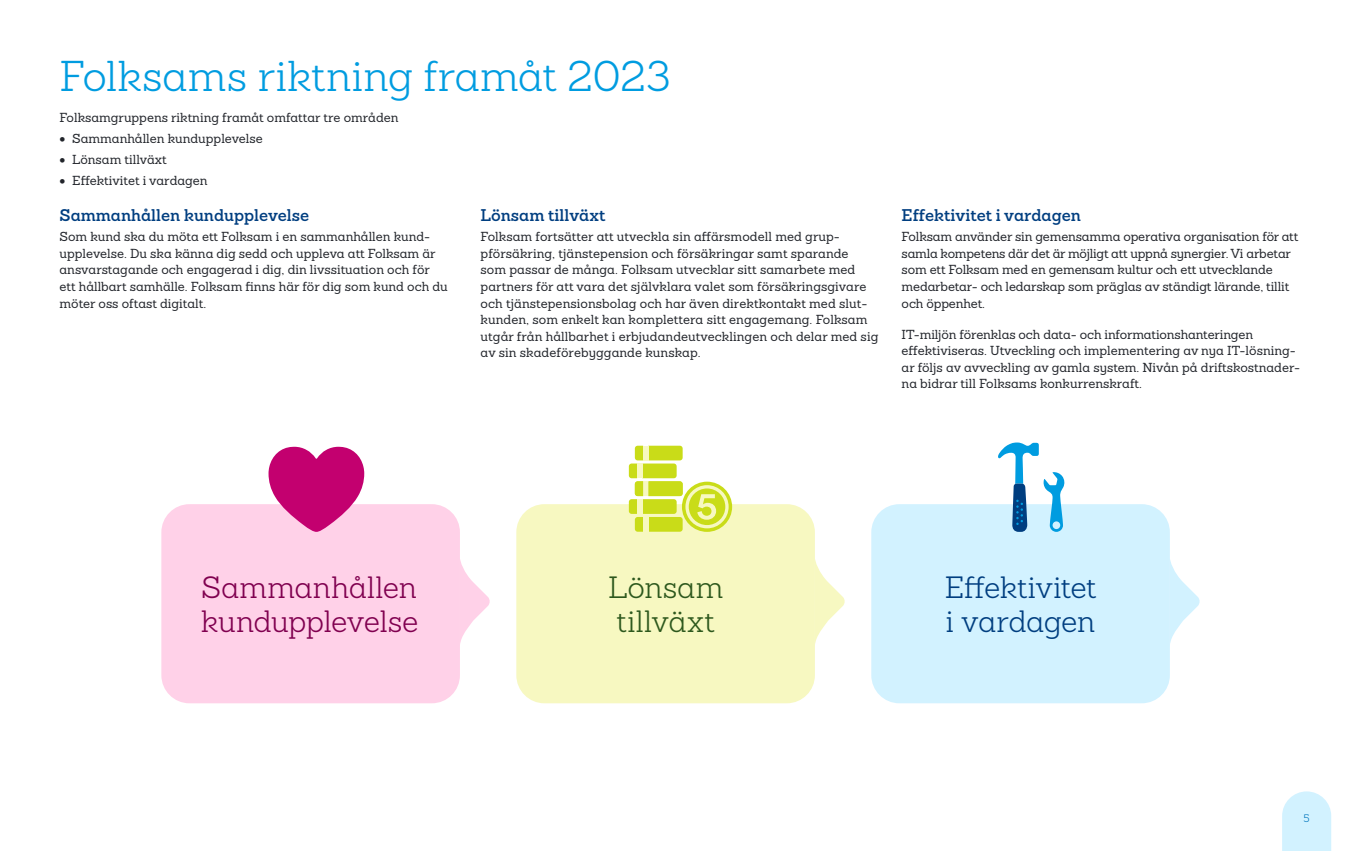
<style>
.page{position:relative;width:1361px;height:851px;background:#fff}
.page>*{position:absolute;margin:0;border:0;box-sizing:border-box;transform-origin:0 0}
.Rubrik_2_Blå_28_32{font:300 42px "Sanchez Folksam";color:#009ce0}
.Rubrik_3_Blå_20_23{font:300 30px/34.5px "Sanchez Folksam";letter-spacing:-.015em;color:#003e80}
.Rubrik_3_Blå_20_23-2{font:300 30px/34.5px "Sanchez Folksam";letter-spacing:.01em;color:#2d581d}
.Rubrik_3_Blå_20_23-3{font:300 30px "Sanchez Folksam";letter-spacing:-.01em;color:#80004f}
.Rubrik_3_Blå_20_23-4{font:300 30px "Sanchez Folksam";letter-spacing:.01em;color:#80004f}
.H5_Rubrik_11_14{font:600 16.5px "Sanchez Folksam";color:#003e80}
.B1_Brödtext_8_5_11{font:600 16.5px "Sanchez Folksam";color:#003e80}
.Brödtext_1_8_5_11{font:500 12.75px/16.5px "Sanchez Folksam";color:#22252b}
.Brödtext_2_8_5_11{font:500 12.75px/16.5px "Sanchez Folksam";color:#22252b}
.t1{font:300 10.5px "Sanchez Folksam";color:#0075bc}
</style>
<div class="page">
<svg style="left:1282px;top:791px;width:49px;height:59px;background:#d6f3ff"></svg>
<svg style="left:815px;top:560px;width:30px;height:84px"></svg>
<div style="left:516px;top:504px;width:299px;height:199px;background:#f7f8c1;border-radius:28px"></div>
<svg style="left:682px;top:481px;width:50px;height:50px"></svg>
<svg style="left:629px;top:445px;width:99px;height:86px"></svg>
<svg style="left:460px;top:560px;width:30px;height:83px"></svg>
<div style="left:161px;top:504px;width:299px;height:199px;background:#ffd1e8;border-radius:28px"></div>
<svg style="left:268px;top:446px;width:96px;height:85px"></svg>
<svg style="left:1170px;top:560px;width:30px;height:83px"></svg>
<div style="left:871px;top:504px;width:299px;height:199px;background:#d2f2ff;border-radius:28px"></div>
<svg style="left:998px;top:442px;width:67px;height:89px"></svg>
<p class="Rubrik_2_Blå_28_32" style="left:60px;top:50px;width:613px">Folksams riktning framåt 2023</p>
<p class="Brödtext_1_8_5_11" style="left:60px;top:110px;width:340px">Folksamgruppens riktning framåt omfattar tre områden</p>
<p class="Brödtext_1_8_5_11" style="left:60px;top:130px;width:205px">• Sammanhållen kundupplevelse</p>
<p class="Brödtext_1_8_5_11" style="left:60px;top:151px;width:109px">• Lönsam tillväxt</p>
<p class="Brödtext_1_8_5_11" style="left:60px;top:172px;width:150px">• Effektivitet i vardagen</p>
<p class="H5_Rubrik_11_14" style="left:60px;top:204px;width:251px">Sammanhållen kundupplevelse</p>
<p class="Brödtext_1_8_5_11" style="left:60px;top:228px;width:390px">Som kund ska du möta ett Folksam i en sammanhållen kund&shy;upplevelse. Du ska känna dig sedd och uppleva att Folksam är ansvarstagande och engagerad i dig, din livssituation och för ett hållbart samhälle. Folksam finns här för dig som kund och du möter oss oftast digitalt.</p>
<p class="H5_Rubrik_11_14" style="left:480px;top:204px;width:126px">Lönsam tillväxt</p>
<p class="Brödtext_1_8_5_11" style="left:480px;top:228px;width:399px">Folksam fortsätter att utveckla sin affärsmodell med grup&shy;pförsäkring, tjänstepension och försäkringar samt sparande<br>som passar de många. Folksam utvecklar sitt samarbete med partners för att vara det självklara valet som försäkringsgivare och tjänstepensionsbolag och har även direktkontakt med slut&shy;kunden, som enkelt kan komplettera sitt engagemang. Folksam utgår från hållbarhet i erbjudandeutvecklingen och delar med sig av sin skadeförebyggande kunskap.</p>
<p class="B1_Brödtext_8_5_11" style="left:901px;top:204px;width:181px">Effektivitet i vardagen</p>
<p class="Brödtext_1_8_5_11" style="left:901px;top:228px;width:398px">Folksam använder sin gemensamma operativa organisation för att samla kompetens där det är möjligt att uppnå synergier. Vi arbetar som ett Folksam med en gemensam kultur och ett utvecklande medarbetar- och ledarskap som präglas av ständigt lärande, tillit och öppenhet.</p>
<p class="Brödtext_2_8_5_11" style="left:901px;top:326px;width:400px">IT-miljön förenklas och data- och informationshanteringen effektiviseras. Utveckling och implementering av nya IT-lösning&shy;ar följs av avveckling av gamla system. Nivån på driftskostnader&shy;na bidrar till Folksams konkurrenskraft.</p>
<p class="Rubrik_3_Blå_20_23-4" style="left:201px;top:568px;width:217px">Sammanhållen</p>
<p class="Rubrik_3_Blå_20_23-3" style="left:201px;top:602px;width:219px">kundupplevelse</p>
<p class="Rubrik_3_Blå_20_23-2" style="left:608px;top:569px;width:117px">Lönsam tillväxt</p>
<p class="Rubrik_3_Blå_20_23" style="left:944px;top:569px;width:153px">Effektivitet i vardagen</p>
<p class="t1" style="left:1303px;top:811px;width:8px">5</p>
</div>
